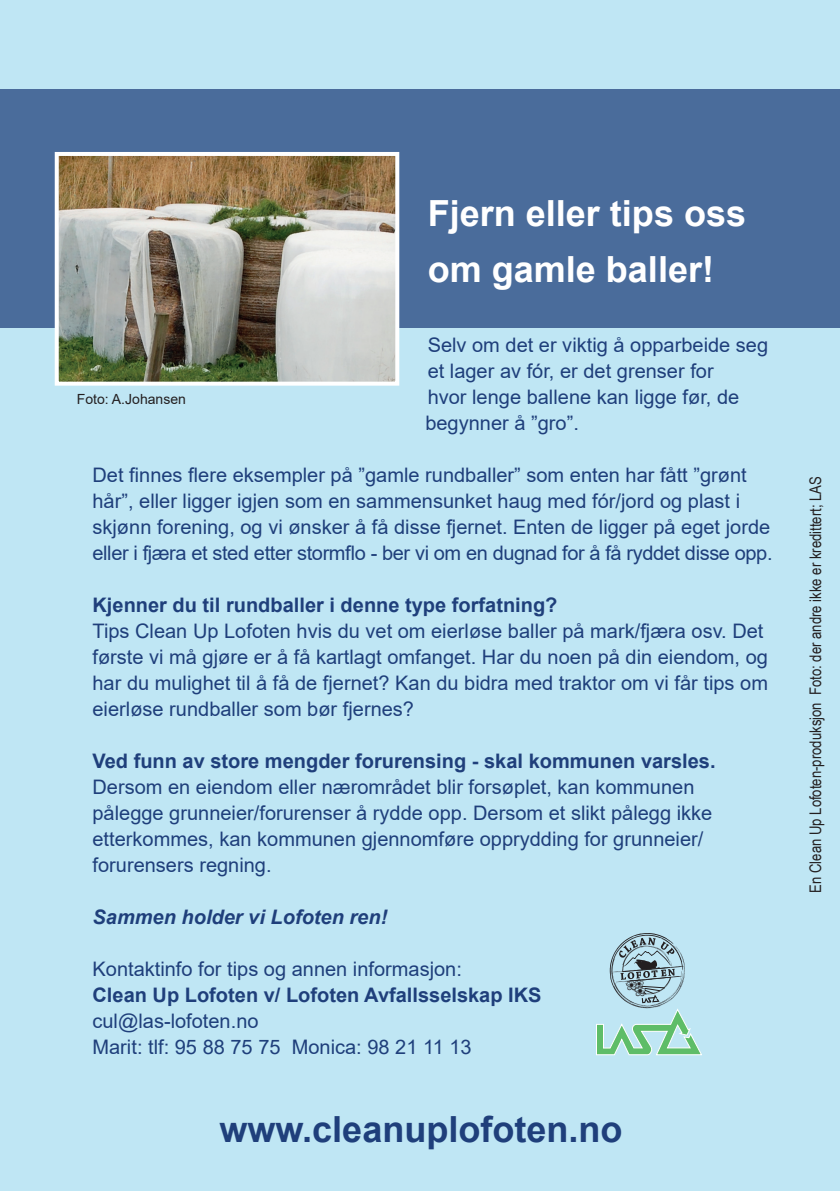
<style>
.page{position:relative;width:840px;height:1191px;background:#fff}
.page>*{position:absolute;margin:0;border:0;box-sizing:border-box;transform-origin:0 0}
.t1{font:700 36px/56px "Arial";color:#fff}
.t2{font:700 36px "Arial";color:#1f3f7b}
.t3{font:20px/26px "Arial";color:#1f3f7b}
.t4{font:700 20px "Arial";color:#1f3f7b}
.t5{font:italic 700 20px "Arial";color:#1f3f7b}
.t6{font:16px "Arial Narrow";color:#231f20}
.t7{font:14px "Arial";color:#231f20}
</style>
<div class="page">
<div style="left:0;top:0;width:839px;height:1191px;background:#bfe6f4"></div>
<div style="left:0;top:89px;width:839px;height:238px;background:#4a6c9b"></div>
<img style="left:60px;top:157px;width:334px;height:224px">
<div style="left:55px;top:152px;width:344px;height:234px;border:4px solid #fff"></div>
<svg style="left:596px;top:933px;width:105px;height:122px;background:#a7cfd0"></svg>
<h1 class="t1" style="left:427px;top:186px;width:320px">Fjern eller tips oss om gamle baller!</h1>
<p class="t3" style="left:425px;top:332px;width:344px">Selv om det er viktig å opparbeide seg et lager av fór, er det grenser for<br>hvor lenge ballene kan ligge før, de begynner å ”gro”.</p>
<p class="t3" style="left:92px;top:462px;width:681px">Det finnes flere eksempler på ”gamle rundballer” som enten har fått ”grønt hår”, eller ligger igjen som en sammensunket haug med fór/jord og plast i skjønn forening, og vi ønsker å få disse fjernet. Enten de ligger på eget jorde eller i fjæra et sted etter stormflo - ber vi om en dugnad for å få ryddet disse opp.</p>
<p class="t4" style="left:92px;top:591px;width:466px">Kjenner du til rundballer i denne type forfatning?</p>
<p class="t3" style="left:92px;top:618px;width:676px">Tips Clean Up Lofoten hvis du vet om eierløse baller på mark/fjæra osv. Det første vi må gjøre er å få kartlagt omfanget. Har du noen på din eiendom, og har du mulighet til å få de fjernet? Kan du bidra med traktor om vi får tips om eierløse rundballer som bør fjernes?</p>
<p class="t4" style="left:92px;top:747px;width:624px">Ved funn av store mengder forurensing - skal kommunen varsles.</p>
<p class="t3" style="left:92px;top:774px;width:621px">Dersom en eiendom eller nærområdet blir forsøplet, kan kommunen pålegge grunneier/forurenser å rydde opp. Dersom et slikt pålegg ikke etterkommes, kan kommunen gjennomføre opprydding for grunneier/ forurensers regning.</p>
<p class="t5" style="left:92px;top:904px;width:296px">Sammen holder vi Lofoten ren!</p>
<p class="t3" style="left:92px;top:956px;width:371px">Kontaktinfo for tips og annen informasjon:</p>
<p class="t4" style="left:92px;top:981px;width:450px">Clean Up Lofoten v/ Lofoten Avfallsselskap IKS</p>
<p class="t3" style="left:92px;top:1008px;width:380px">cul@las-lofoten.no<br>Marit: tlf: 95 88 75 75 Monica: 98 21 11 13</p>
<p class="t7" style="left:77px;top:390px;width:110px">Foto: A.Johansen</p>
<h1 class="t2" style="left:219px;top:1103px;width:404px">www.cleanuplofoten.no</h1>
<p class="t6" style="left:803px;top:892px;width:418px;rotate:-90deg">En Clean Up Lofoten-produksjon Foto: der andre ikke er kredittert; LAS</p>
</div>
